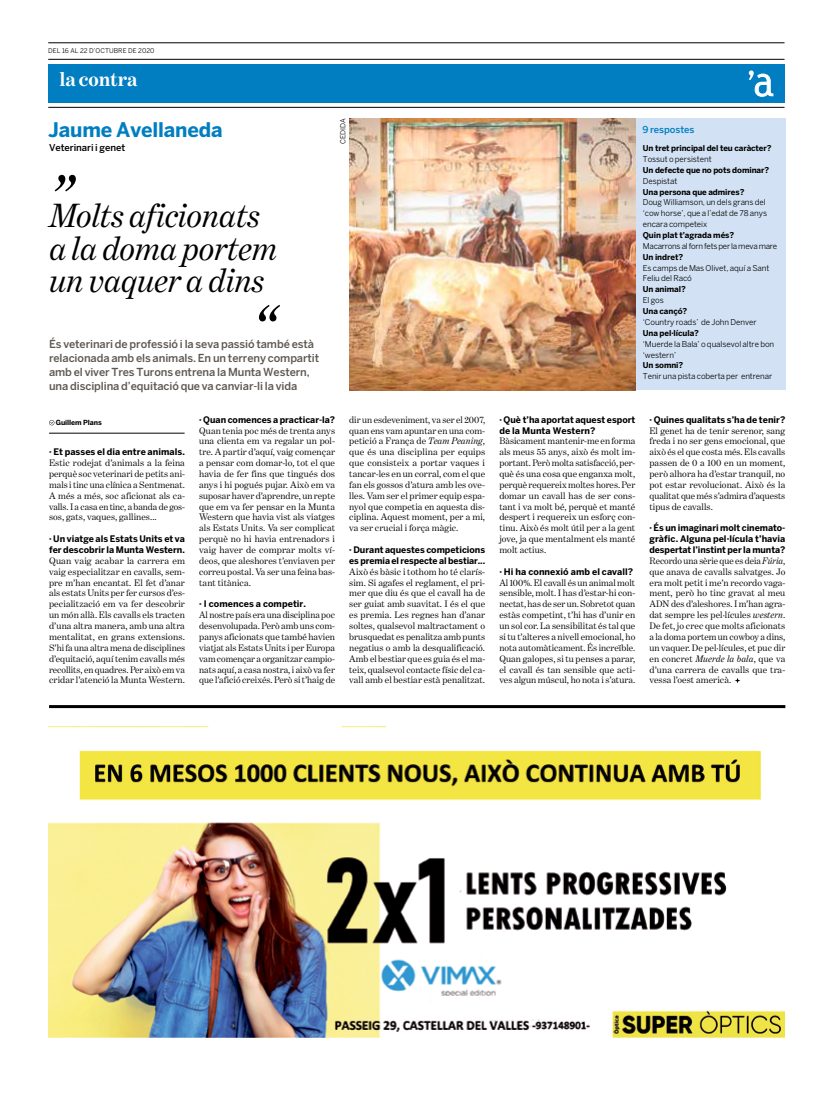
<style>
.page{position:relative;width:820px;height:1106px;background:#fff}
.page>*{position:absolute;margin:0;border:0;box-sizing:border-box;transform-origin:0 0}
.t1{font:italic 60px "Benton Modern One";color:#000}
.t2{font:italic 34px/32.6px "Benton Modern One";letter-spacing:-.005em;color:#000}
.t3{font:700 20px "Benton Sans";letter-spacing:-.01em;color:#007ec1}
.t4{font:700 20px "Benton Modern One";letter-spacing:-.005em;color:#fff}
.t5{font:500 11px/14px "Benton Sans";letter-spacing:-.01em;color:#5d5752}
.t6{font:9.5px/10.9px "Benton Modern One";letter-spacing:.01em;color:#000;text-align:justify}
.t7{font:500 9.5px "Benton Sans";letter-spacing:-.01em;color:#000}
.t8{font:500 9.5px "Benton Sans";letter-spacing:-.01em;color:#007ec1}
.t9{font:700 9px/10.9px "Benton Sans";color:#000}
.t10{font:8px/10.9px "Benton Sans";letter-spacing:-.005em;color:#000}
.t11{font:700 8px "Benton Sans";letter-spacing:-.01em;color:#000}
.t12{font:8px "Benton Sans";letter-spacing:-.025em;color:#000}
.t13{font:700 7px "Benton Sans";letter-spacing:-.01em;color:#000}
.t14{font:7px "Benton Sans";letter-spacing:-.005em;color:#000}
.t15{font:6.5px "Benton Sans";letter-spacing:.005em;color:#000}
.s1{font-style:italic}
</style>
<div class="page">
<hr style="left:48px;top:107px;width:736px;height:1px;background:#000">
<hr style="left:48px;top:43px;width:736px;height:1px;background:#000">
<hr style="left:48px;top:59px;width:736px;height:1px;background:#000">
<div style="left:48px;top:64px;width:736px;height:39px;background:#007ec1"></div>
<svg style="left:748px;top:70px;width:25px;height:27px"></svg>
<hr style="left:49px;top:705px;width:736px;height:3px;background:#000">
<div style="left:633px;top:119px;width:152px;height:271px;background:#d2e2f4"></div>
<img style="left:349px;top:119px;width:286px;height:271px">
<svg style="left:735px;top:678px;width:5px;height:5px"></svg>
<svg style="left:49px;top:420px;width:5px;height:5px"></svg>
<hr style="left:49px;top:433px;width:135px;height:1px;background:#000">
<img style="left:48px;top:726px;width:736px;height:312px">
<p class="t15" style="left:48px;top:47px;width:5px">DEL</p>
<p class="t15" style="left:62px;top:47px;width:94px">16 AL 22 D’octubre DE 2020</p>
<h3 class="t4" style="left:59px;top:68px;width:80px">la contra</h3>
<h3 class="t3" style="left:48px;top:118px;width:176px">Jaume Avellaneda</h3>
<p class="t7" style="left:49px;top:142px;width:78px">Veterinari i genet</p>
<h1 class="t1" style="left:49px;top:162px;width:26px">”</h1>
<h2 class="t2" style="left:49px;top:199px;width:229px">Molts aficionats a la doma portem un vaquer a dins</h2>
<h1 class="t1" style="left:251px;top:293px;width:26px">“</h1>
<p class="t5" style="left:49px;top:337px;width:271px">És veterinari de professió i la seva passió també està relacionada amb els animals. En un terreny compartit amb el viver Tres Turons entrena la Munta Western, una disciplina d’equitació que va canviar-li la vida</p>
<p class="t14" style="left:338px;top:144px;width:27px;rotate:-90deg">cedida</p>
<p class="t13" style="left:56px;top:418px;width:48px">Guillem Plans</p>
<p class="t9" style="left:49px;top:446px;width:137px">· Et passes el dia entre animals.</p>
<p class="t6" style="left:49px;top:457px;width:137px">Estic rodejat d’animals a la feina perquè soc veterinari de petits ani&shy;mals i tinc una clínica a Sentmenat.<br>A més a més, soc aficionat als ca&shy;valls. I a casa en tinc, a banda de gos&shy;sos, gats, vaques, gallines...</p>
<p class="t9" style="left:49px;top:533px;width:137px">· Un viatge als Estats Units et va fer descobrir la Munta Western.</p>
<p class="t6" style="left:49px;top:555px;width:137px">Quan vaig acabar la carrera em vaig especialitzar en cavalls, sem&shy;pre m’han encantat. El fet d’anar als estats Units per fer cursos d’es&shy;pecialització em va fer descobrir un món allà. Els cavalls els tracten d’una altra manera, amb una altra mentalitat, en grans extensions.<br>S’hi fa una altra mena de disciplines d’equitació, aquí tenim cavalls més recollits, en quadres. Per això em va cridar l’atenció la Munta Western.</p>
<p class="t9" style="left:199px;top:414px;width:137px">· Quan comences a practicar-la?</p>
<p class="t6" style="left:199px;top:425px;width:137px">Quan tenia poc més de trenta anys una clienta em va regalar un pol&shy;tre. A partir d’aquí, vaig començar a pensar com domar-lo, tot el que havia de fer fins que tingués dos anys i hi pogués pujar. Això em va suposar haver d’aprendre, un repte que em va fer pensar en la Munta Western que havia vist als viatges als Estats Units. Va ser complicat perquè no hi havia entrenadors i vaig haver de comprar molts ví&shy;deos, que aleshores t’enviaven per correu postal. Va ser una feina bas&shy;tant titànica.</p>
<p class="t9" style="left:199px;top:598px;width:108px">· I comences a competir.</p>
<p class="t6" style="left:199px;top:609px;width:137px">Al nostre país era una disciplina poc desenvolupada. Però amb uns com&shy;panys aficionats que també havien viatjat als Estats Units i per Europa vam començar a organitzar campio&shy;nats aquí, a casa nostra, i això va fer que l’afició creixés. Però si t’haig de</p>
<p class="t6" style="left:349px;top:414px;width:137px">dir un esdeveniment, va ser el 2007, quan ens vam apuntar en una com&shy;petició a França de <span class="s1">Team Peaning</span>, que és una disciplina per equips que consisteix a portar vaques i tancar-les en un corral, com el que fan els gossos d’atura amb les ove&shy;lles. Vam ser el primer equip espa&shy;nyol que competia en aquesta dis&shy;ciplina. Aquest moment, per a mi, va ser crucial i força màgic.</p>
<p class="t9" style="left:349px;top:544px;width:137px">· Durant aquestes competicions es premia el respecte al bestiar...</p>
<p class="t6" style="left:349px;top:566px;width:137px">Això és bàsic i tothom ho té clarís&shy;sim. Si agafes el reglament, el pri&shy;mer que diu és que el cavall ha de ser guiat amb suavitat. I és el que es premia. Les regnes han d’anar soltes, qualsevol maltractament o brusquedat es penalitza amb punts negatius o amb la desqualificació.<br>Amb el bestiar que es guia és el ma&shy;teix, qualsevol contacte físic del ca&shy;vall amb el bestiar està penalitzat.</p>
<p class="t8" style="left:642px;top:124px;width:53px">9 respostes</p>
<p class="t11" style="left:642px;top:143px;width:130px">Un tret principal del teu caràcter?</p>
<p class="t10" style="left:642px;top:153px;width:70px">Tossut o persistent</p>
<p class="t11" style="left:642px;top:165px;width:128px">Un defecte que no pots dominar?</p>
<p class="t10" style="left:642px;top:175px;width:36px">Despistat</p>
<p class="t11" style="left:642px;top:187px;width:103px">Una persona que admires?</p>
<p class="t10" style="left:642px;top:197px;width:126px">Doug Williamson, un dels grans del ‘cow horse’, que a l’edat de 78 anys encara competeix</p>
<p class="t11" style="left:642px;top:230px;width:93px">Quin plat t’agrada més?</p>
<p class="t12" style="left:642px;top:241px;width:136px">M acarrons al forn fets per la meva mare</p>
<p class="t11" style="left:642px;top:252px;width:42px">Un indret?</p>
<p class="t10" style="left:642px;top:262px;width:128px">Es camps de Mas Olivet, aquí a Sant<br>Feliu del Racó</p>
<p class="t11" style="left:642px;top:285px;width:44px">Un animal?</p>
<p class="t10" style="left:642px;top:295px;width:23px">El gos</p>
<p class="t11" style="left:642px;top:306px;width:46px">Una cançó?</p>
<p class="t10" style="left:642px;top:316px;width:115px">‘Country roads’ de John Denver</p>
<p class="t11" style="left:642px;top:328px;width:58px">Una pel·lícula?</p>
<p class="t10" style="left:642px;top:338px;width:133px">‘M uerde la Bala’ o qualsevol altre bon ‘western’</p>
<p class="t11" style="left:642px;top:361px;width:42px">Un somni?</p>
<p class="t10" style="left:642px;top:371px;width:131px">Tenir una pista coberta per entrenar</p>
<p class="t9" style="left:499px;top:414px;width:137px">· Què t’ha aportat aquest esport de la Munta Western?</p>
<p class="t6" style="left:499px;top:436px;width:137px">Bàsicament mantenir-me en forma als meus 55 anys, això és molt im&shy;portant. Però molta satisfacció, per&shy;què és una cosa que enganxa molt, perquè requereix moltes hores. Per domar un cavall has de ser cons&shy;tant i va molt bé, perquè et manté despert i requereix un esforç con&shy;tinu. Això és molt útil per a la gent jove, ja que mentalment els manté molt actius.</p>
<p class="t9" style="left:499px;top:566px;width:135px">· Hi ha connexió amb el cavall?</p>
<p class="t6" style="left:499px;top:577px;width:137px">Al 100%. El cavall és un animal molt sensible, molt. I has d’estar-hi con&shy;nectat, has de ser un. Sobretot quan estàs competint, t’hi has d’unir en un sol cor. La sensibilitat és tal que si tu t’alteres a nivell emocional, ho nota automàticament. És increïble.<br>Quan galopes, si tu penses a parar, el cavall és tan sensible que acti&shy;ves algun múscul, ho nota i s’atura.</p>
<p class="t9" style="left:649px;top:414px;width:137px">· Quines qualitats s’ha de tenir?</p>
<p class="t6" style="left:649px;top:425px;width:137px">El genet ha de tenir serenor, sang freda i no ser gens emocional, que això és el que costa més. Els cavalls passen de 0 a 100 en un moment, però alhora ha d’estar tranquil, no pot estar revolucionat. Això és la qualitat que més s’admira d’aquests tipus de cavalls.</p>
<p class="t9" style="left:649px;top:522px;width:137px;text-align:justify">· És un imaginari molt cinemato&shy;gràfic. Alguna pel·lícula t’havia despertat l’instint per la munta?</p>
<p class="t6" style="left:649px;top:555px;width:137px">Recordo una sèrie que es deia <span class="s1">Fúria</span>, que anava de cavalls salvatges. Jo era molt petit i me’n recordo vaga&shy;ment, però ho tinc gravat al meu ADN des d’aleshores. I m’han agra&shy;dat sempre les pel·lícules <span class="s1">western</span>.<br>De fet, jo crec que molts aficionats a la doma portem un cowboy a dins, un vaquer. De pel·lícules, et puc dir en concret <span class="s1">Muerde la bala</span>, que va d’una carrera de cavalls que tra&shy;vessa l’oest americà.</p>
</div>
